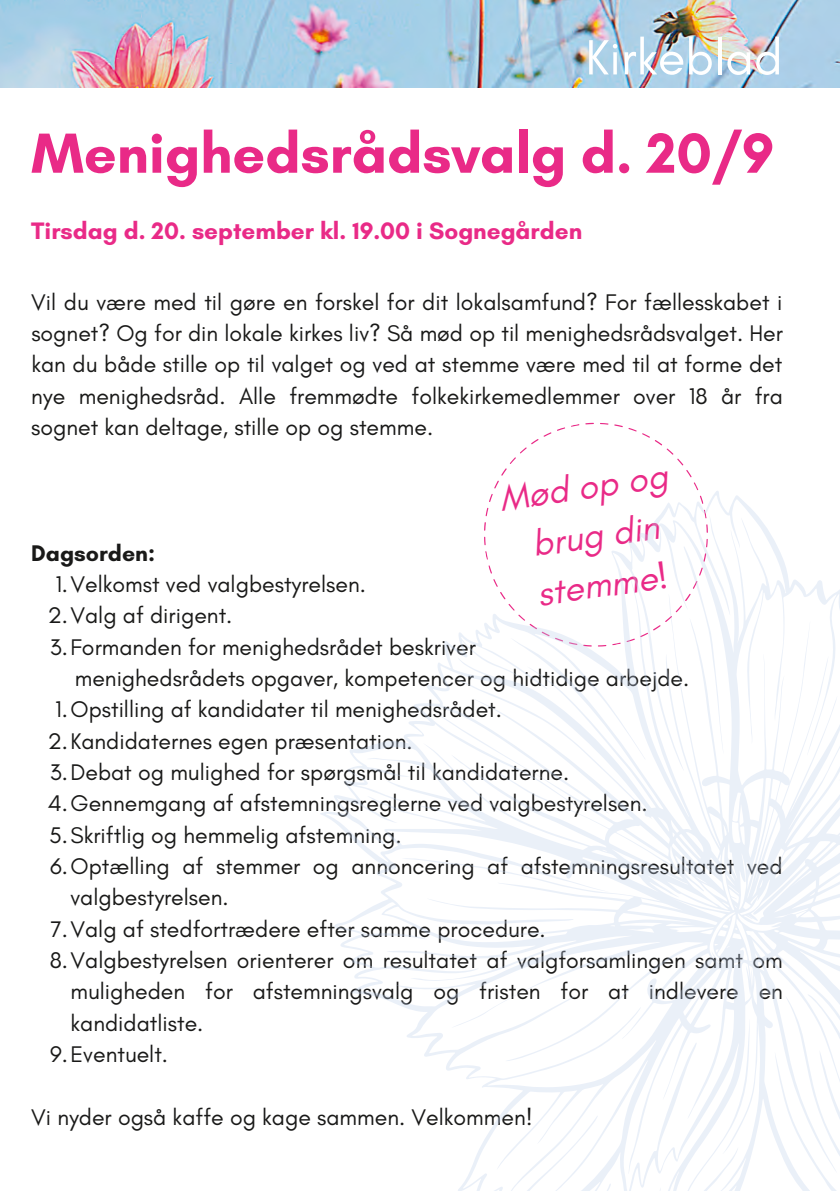
<style>
.page{position:relative;width:840px;height:1191px;background:#fff}
.page>*{position:absolute;margin:0;border:0;box-sizing:border-box;transform-origin:0 0}
.t1{font:700 57.6px "Glacial Indifference";color:#e92a87}
.t2{font:50.4px "Glacial Indifference";color:#fff}
.t3{font:italic 36px/49.8px "Glacial Indifference";color:#e92a87;text-align:center}
.t4{font:700 24.2px "Glacial Indifference";color:#e92a87}
.t5{font:23px/31.4px "Glacial Indifference";color:#191918}
.t6{font:700 23px "Glacial Indifference";color:#191918}
</style>
<div class="page">
<img style="left:0;top:0;width:839px;height:88px">
<svg style="left:494px;top:423px;width:205px;height:67px"></svg>
<svg style="left:320px;top:490px;width:519px;height:701px"></svg>
<h2 class="t2" style="left:585px;top:29px;width:199px">Kirkeblad</h2>
<h1 class="t1" style="left:31px;top:117px;width:744px">Menighedsrådsvalg d. 20/9</h1>
<p class="t4" style="left:31px;top:216px;width:552px">Tirsdag d. 20. september kl. 19.00 i Sognegården</p>
<p class="t5" style="left:31px;top:287px;width:752px;text-align:justify">Vil du være med til gøre en forskel for dit lokalsamfund? For fællesskabet i sognet? Og for din lokale kirkes liv? Så mød op til menighedsrådsvalget. Her kan du både stille op til valget og ved at stemme være med til at forme det nye menighedsråd. Alle fremmødte folkekirkemedlemmer over 18 år fra sognet kan deltage, stille op og stemme.</p>
<h3 class="t3" style="left:496px;top:475px;width:170px;rotate:-8deg">Mød op og brug din stemme!</h3>
<p class="t6" style="left:31px;top:538px;width:125px">Dagsorden:</p>
<p class="t5" style="left:48px;top:569px;width:429px;text-indent:8px">1.Velkomst ved valgbestyrelsen.<br>2.Valg af dirigent.<br>3.Formanden for menighedsrådet beskriver</p>
<p class="t5" style="left:55px;top:694px;width:448px">1.Opstilling af kandidater til menighedsrådet.</p>
<p class="t5" style="left:48px;top:725px;width:366px">2.Kandidaternes egen præsentation.</p>
<p class="t5" style="left:50px;top:757px;width:520px">3.Debat og mulighed for spørgsmål til kandidaterne.</p>
<p class="t5" style="left:48px;top:788px;width:601px">4.Gennemgang af afstemningsreglerne ved valgbestyrelsen.</p>
<p class="t5" style="left:49px;top:819px;width:354px">5.Skriftlig og hemmelig afstemning.</p>
<p class="t5" style="left:50px;top:851px;width:733px">6.Optælling af stemmer og annoncering af afstemningsresultatet ved</p>
<p class="t5" style="left:70px;top:882px;width:160px">valgbestyrelsen.</p>
<p class="t5" style="left:51px;top:913px;width:496px">7.Valg af stedfortrædere efter samme procedure.</p>
<p class="t5" style="left:50px;top:945px;width:734px">8.Valgbestyrelsen orienterer om resultatet af valgforsamlingen samt om</p>
<p class="t5" style="left:70px;top:976px;width:713px">muligheden for afstemningsvalg og fristen for at indlevere en</p>
<p class="t5" style="left:70px;top:1007px;width:134px">kandidatliste.</p>
<p class="t5" style="left:50px;top:1039px;width:119px">9.Eventuelt.</p>
<p class="t5" style="left:75px;top:663px;width:615px">menighedsrådets opgaver, kompetencer og hidtidige arbejde.</p>
<p class="t5" style="left:31px;top:1101px;width:503px">Vi nyder også kaffe og kage sammen. Velkommen!</p>
</div>
